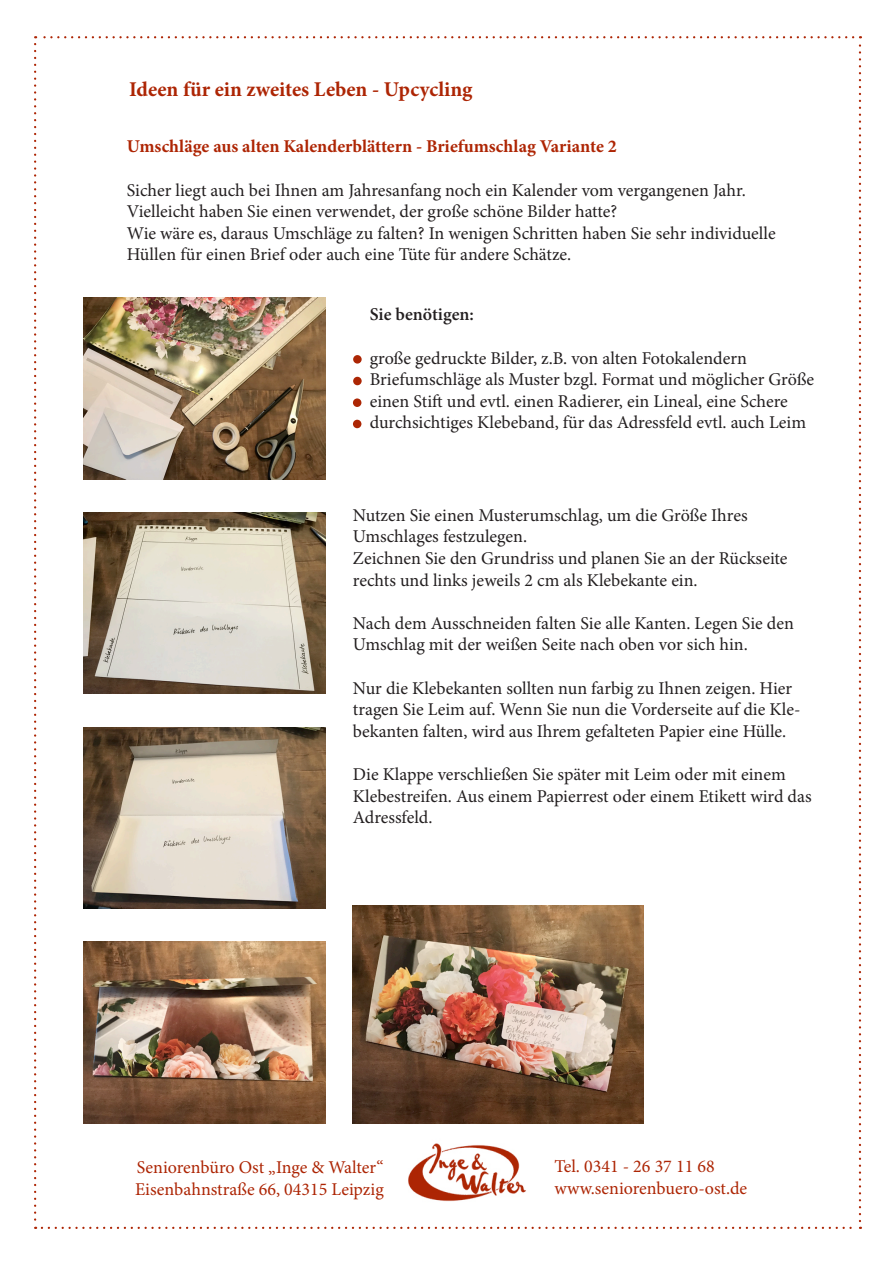
<style>
.page{position:relative;width:893px;height:1263px;background:#fff}
.page>*{position:absolute;margin:0;border:0;box-sizing:border-box;transform-origin:0 0}
.t1{font:700 21px "Minion Pro";color:#ad2504}
.t2{font:18px/21.6px "Minion Pro";color:#231f20}
.t3{font:18px/21.6px "Minion Pro";color:#ad2504}
.t4{font:700 18px "Minion Pro";color:#ae2504}
.t5{font:600 18px "Minion Pro";color:#231f20}
</style>
<div class="page">
<svg style="left:34px;top:44px;width:2px;height:1185px"></svg>
<svg style="left:42px;top:1227px;width:819px;height:2px"></svg>
<svg style="left:859px;top:36px;width:2px;height:1185px"></svg>
<svg style="left:35px;top:36px;width:818px;height:2px"></svg>
<img style="left:408px;top:1143px;width:118px;height:59px">
<div style="left:353px;top:398px;width:8px;height:9px;background:#ac2604;border-radius:50%"></div>
<div style="left:353px;top:420px;width:8px;height:8px;background:#ac2604;border-radius:50%"></div>
<div style="left:353px;top:355px;width:9px;height:9px;background:#ac2604;border-radius:50%"></div>
<div style="left:353px;top:377px;width:9px;height:8px;background:#ac2604;border-radius:50%"></div>
<img style="left:84px;top:298px;width:242px;height:181px">
<img style="left:84px;top:512px;width:242px;height:182px">
<img style="left:84px;top:727px;width:242px;height:182px">
<img style="left:353px;top:906px;width:290px;height:217px">
<img style="left:84px;top:942px;width:242px;height:181px">
<p class="t1" style="left:129px;top:75px;width:345px">Ideen für ein zweites Leben - Upcycling</p>
<p class="t4" style="left:127px;top:134px;width:491px">Umschläge aus alten Kalenderblättern - Briefumschlag Variante 2</p>
<p class="t2" style="left:127px;top:179px;width:650px">Sicher liegt auch bei Ihnen am Jahresanfang noch ein Kalender vom vergangenen Jahr.<br>Vielleicht haben Sie einen verwendet, der große schöne Bilder hatte?<br>Wie wäre es, daraus Umschläge zu falten? In wenigen Schritten haben Sie sehr individuelle Hüllen für einen Brief oder auch eine Tüte für andere Schätze.</p>
<p class="t5" style="left:370px;top:302px;width:106px">Sie benötigen:</p>
<p class="t2" style="left:370px;top:347px;width:446px">große gedruckte Bilder, z.B. von alten Fotokalendern Briefumschläge als Muster bzgl. Format und möglicher Größe einen Stift und evtl. einen Radierer, ein Lineal, eine Schere durchsichtiges Klebeband, für das Adressfeld evtl. auch Leim</p>
<p class="t2" style="left:353px;top:504px;width:436px">Nutzen Sie einen Musterumschlag, um die Größe Ihres Umschlages festzulegen.<br>Zeichnen Sie den Grundriss und planen Sie an der Rückseite rechts und links jeweils 2 cm als Klebekante ein.</p>
<p class="t2" style="left:353px;top:612px;width:442px">Nach dem Ausschneiden falten Sie alle Kanten. Legen Sie den<br>Umschlag mit der weißen Seite nach oben vor sich hin.</p>
<p class="t2" style="left:353px;top:677px;width:449px">Nur die Klebekanten sollten nun farbig zu Ihnen zeigen. Hier tragen Sie Leim auf. Wenn Sie nun die Vorderseite auf die Kle&shy;bekanten falten, wird aus Ihrem gefalteten Papier eine Hülle.</p>
<p class="t2" style="left:353px;top:764px;width:460px">Die Klappe verschließen Sie später mit Leim oder mit einem<br>Klebestreifen. Aus einem Papierrest oder einem Etikett wird das<br>Adressfeld.</p>
<p class="t3" style="left:135px;top:1157px;width:250px">Seniorenbüro Ost „Inge &amp; Walter“<br>Eisenbahnstraße 66, 04315 Leipzig</p>
<p class="t3" style="left:555px;top:1156px;width:194px">Tel. 0341 - 26 37 11 68 www.seniorenbuero-ost.de</p>
</div>
